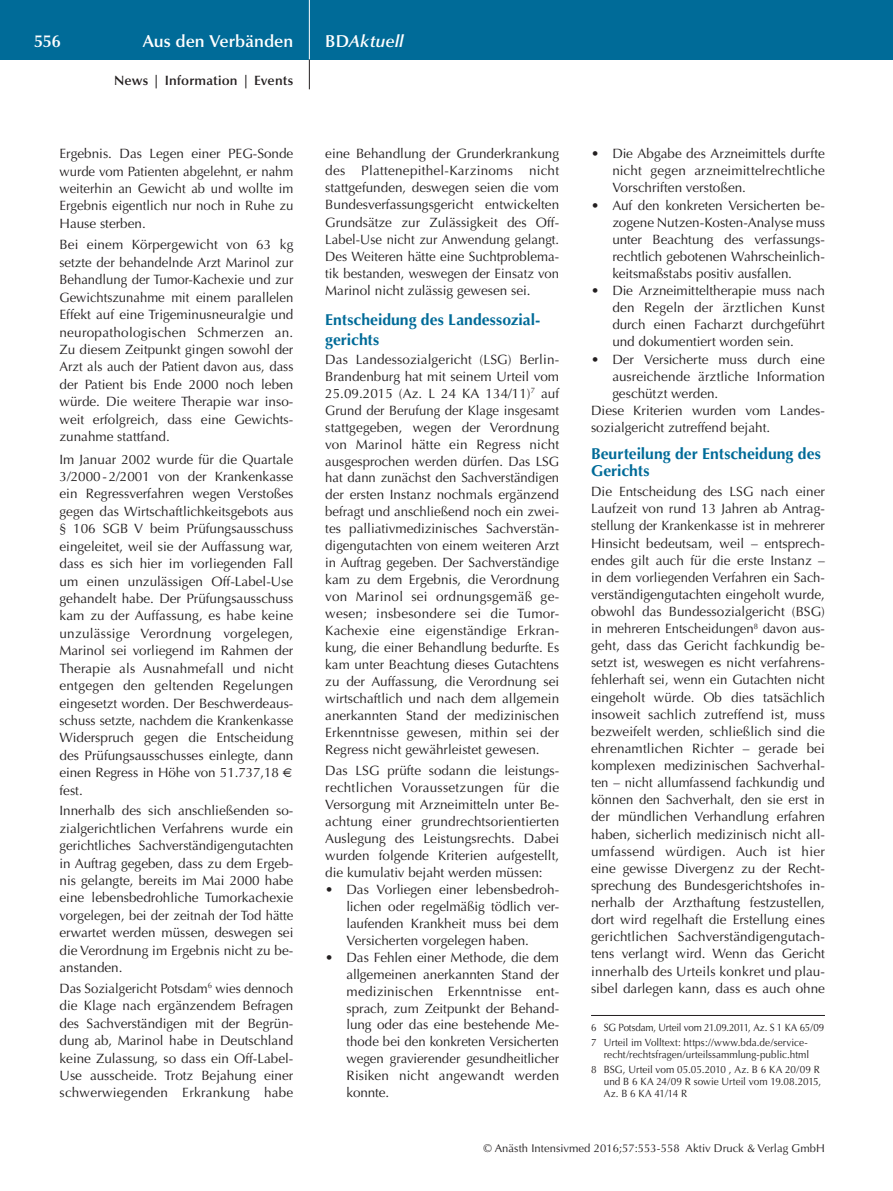
<style>
.page{position:relative;width:893px;height:1191px;background:#fff}
.page>*{position:absolute;margin:0;border:0;box-sizing:border-box;transform-origin:0 0}
.t1{font:600 17.25px "Optima";color:#fff}
.t2{font:italic 600 17.25px "Optima";letter-spacing:.005em;color:#fff}
.t3{font:700 15.75px/19.5px "Optima";color:#006b98}
.t4{font:13.5px/17.4px "Optima";color:#231f20;text-align:justify}
.t5{font:600 13.5px "Optima";letter-spacing:.01em;color:#231f20}
.t6{font:11.25px "Optima";letter-spacing:.005em;color:#231f20}
.t7{font:10.5px/15.5px "Optima";color:#231f20;text-align:center;scale:.95 1}
.t8{font:10.5px/15.5px "Optima";color:#231f20;scale:.93 1}
.s1{font-style:normal}
</style>
<div class="page">
<div style="left:0;top:0;width:893px;height:60px;background:#006b98"></div>
<hr style="left:309px;top:0;width:1px;height:60px;background:#fff">
<svg style="left:309px;top:60px;width:1px;height:29px"></svg>
<hr style="left:591px;top:1015px;width:234px;height:1px;background:#231f20">
<p class="t1" style="left:34px;top:31px;width:28px">556</p>
<p class="t1" style="left:143px;top:31px;width:152px">Aus den Verbänden</p>
<p class="t2" style="left:325px;top:31px;width:80px"><span class="s1">BD</span>Aktuell</p>
<p class="t5" style="left:114px;top:73px;width:181px">News | Information | Events</p>
<p class="t4" style="left:60px;top:145px;width:235px">Ergebnis. Das Legen einer PEG-Sonde wurde vom Patienten abgelehnt, er nahm weiterhin an Gewicht ab und wollte im Ergebnis eigentlich nur noch in Ruhe zu Hause sterben.</p>
<p class="t4" style="left:60px;top:236px;width:235px">Bei einem Körpergewicht von 63 kg setzte der behandelnde Arzt Marinol zur Behandlung der Tumor-Kachexie und zur Gewichtszunahme mit einem parallelen Effekt auf eine Trigeminusneuralgie und neuropathologischen Schmerzen an.<br>Zu diesem Zeitpunkt gingen sowohl der Arzt als auch der Patient davon aus, dass der Patient bis Ende 2000 noch leben würde. Die weitere Therapie war inso&shy;weit erfolgreich, dass eine Gewichts&shy;zunahme stattfand.</p>
<p class="t4" style="left:60px;top:450px;width:235px;text-align:left">Im Januar 2002 wurde für die Quartale 3/2000-2/2001 von der Krankenkasse ein Regressverfahren wegen Verstoßes gegen das Wirtschaftlichkeitsgebots aus § 106 SGB V beim Prüfungsausschuss eingeleitet, weil sie der Auffassung war, dass es sich hier im vorliegenden Fall um einen unzulässigen Off-Label-Use gehandelt habe. Der Prüfungsausschuss kam zu der Auffassung, es habe keine unzulässige Verordnung vorgelegen, Marinol sei vorliegend im Rahmen der Therapie als Ausnahmefall und nicht entgegen den geltenden Regelungen eingesetzt worden. Der Beschwerdeaus&shy;schuss setzte, nachdem die Krankenkasse Widerspruch gegen die Entscheidung des Prüfungsausschusses einlegte, dann einen Regress in Höhe von 51.737,18 fest.</p>
<p class="t4" style="left:60px;top:802px;width:235px">Innerhalb des sich anschließenden so&shy;zialgerichtlichen Verfahrens wurde ein gerichtliches Sachverständigengutachten in Auftrag gegeben, dass zu dem Ergeb&shy;nis gelangte, bereits im Mai 2000 habe eine lebensbedrohliche Tumorkachexie vorgelegen, bei der zeitnah der Tod hätte erwartet werden müssen, deswegen sei die Verordnung im Ergebnis nicht zu be&shy;anstanden.</p>
<p class="t4" style="left:60px;top:979px;width:235px">Das Sozialgericht Potsdam<sup>6</sup> wies dennoch die Klage nach ergänzendem Befragen des Sachverständigen mit der Begrün&shy;dung ab, Marinol habe in Deutschland keine Zulassung, so dass ein Off-Label-Use ausscheide. Trotz Bejahung einer schwerwiegenden Erkrankung habe</p>
<p class="t4" style="left:325px;top:145px;width:235px">eine Behandlung der Grunderkrankung des Plattenepithel-Karzinoms nicht stattgefunden, deswegen seien die vom Bundesverfassungsgericht entwickelten Grundsätze zur Zulässigkeit des Off-Label-Use nicht zur Anwendung gelangt.<br>Des Weiteren hätte eine Suchtproblema&shy;tik bestanden, weswegen der Einsatz von Marinol nicht zulässig gewesen sei.</p>
<p class="t3" style="left:325px;top:310px;width:215px">Entscheidung des Landessozial&shy;gerichts</p>
<p class="t4" style="left:325px;top:351px;width:235px;line-height:17px">Das Landessozialgericht (LSG) Berlin-Brandenburg hat mit seinem Urteil vom 25.09.2015 (Az. L 24 KA 134/11)<sup>7</sup> auf Grund der Berufung der Klage insgesamt stattgegeben, wegen der Verordnung von Marinol hätte ein Regress nicht ausgesprochen werden dürfen. Das LSG hat dann zunächst den Sachverständigen der ersten Instanz nochmals ergänzend befragt und anschließend noch ein zwei&shy;tes palliativmedizinisches Sachverstän&shy;digengutachten von einem weiteren Arzt in Auftrag gegeben. Der Sachverständige kam zu dem Ergebnis, die Verordnung von Marinol sei ordnungsgemäß ge&shy;wesen; insbesondere sei die Tumor-Kachexie eine eigenständige Erkran&shy;kung, die einer Behandlung bedurfte. Es kam unter Beachtung dieses Gutachtens zu der Auffassung, die Verordnung sei wirtschaftlich und nach dem allgemein anerkannten Stand der medizinischen Erkenntnisse gewesen, mithin sei der Regress nicht gewährleistet gewesen.</p>
<p class="t4" style="left:325px;top:762px;width:235px;line-height:17px">Das LSG prüfte sodann die leistungs&shy;rechtlichen Voraussetzungen für die Versorgung mit Arzneimitteln unter Be&shy;achtung einer grundrechtsorientierten Auslegung des Leistungsrechts. Dabei wurden folgende Kriterien aufgestellt, die kumulativ bejaht werden müssen:</p>
<p class="t4" style="left:347px;top:881px;width:214px;line-height:17px;text-indent:-21px">• Das Vorliegen einer lebensbedroh&shy;lichen oder regelmäßig tödlich ver&shy;laufenden Krankheit muss bei dem Versicherten vorgelegen haben.</p>
<p class="t4" style="left:347px;top:948px;width:214px;line-height:17px;text-indent:-21px">• Das Fehlen einer Methode, die dem allgemeinen anerkannten Stand der medizinischen Erkenntnisse ent&shy;sprach, zum Zeitpunkt der Behand&shy;lung oder das eine bestehende Me&shy;thode bei den konkreten Versicherten wegen gravierender gesundheitlicher Risiken nicht angewandt werden konnte.</p>
<p class="t4" style="left:612px;top:145px;width:214px;text-indent:-21px">• Die Abgabe des Arzneimittels durfte nicht gegen arzneimittelrechtliche Vorschriften verstoßen.</p>
<p class="t4" style="left:612px;top:197px;width:214px;text-indent:-21px">• Auf den konkreten Versicherten be&shy;zogene Nutzen-Kosten-Analyse muss unter Beachtung des verfassungs&shy;rechtlich gebotenen Wahrscheinlich&shy;keitsmaßstabs positiv ausfallen.</p>
<p class="t4" style="left:612px;top:282px;width:214px;text-indent:-21px">• Die Arzneimitteltherapie muss nach den Regeln der ärztlichen Kunst durch einen Facharzt durchgeführt und dokumentiert worden sein.</p>
<p class="t4" style="left:591px;top:350px;width:235px">• Der Versicherte muss durch eine</p>
<p class="t4" style="left:612px;top:368px;width:214px">ausreichende ärztliche Information</p>
<p class="t4" style="left:612px;top:385px;width:107px">geschützt werden.</p>
<p class="t4" style="left:591px;top:402px;width:234px">Diese Kriterien wurden vom Landes-</p>
<p class="t4" style="left:591px;top:419px;width:181px">sozialgericht zutreffend bejaht.</p>
<p class="t3" style="left:591px;top:446px;width:231px;line-height:16.6px">Beurteilung der Entscheidung des<br>Gerichts</p>
<p class="t4" style="left:591px;top:483px;width:235px">Die Entscheidung des LSG nach einer Laufzeit von rund 13 Jahren ab Antrag&shy;stellung der Krankenkasse ist in mehrerer Hinsicht bedeutsam, weil – entsprech&shy;endes gilt auch für die erste Instanz – in dem vorliegenden Verfahren ein Sach&shy;verständigengutachten eingeholt wurde, obwohl das Bundessozialgericht (BSG) in mehreren Entscheidungen<sup>8</sup> davon aus&shy;geht, dass das Gericht fachkundig be&shy;setzt ist, weswegen es nicht verfahrens&shy;fehlerhaft sei, wenn ein Gutachten nicht eingeholt würde. Ob dies tatsächlich insoweit sachlich zutreffend ist, muss bezweifelt werden, schließlich sind die ehrenamtlichen Richter – gerade bei komplexen medizinischen Sachverhal&shy;ten – nicht allumfassend fachkundig und können den Sachverhalt, den sie erst in der mündlichen Verhandlung erfahren haben, sicherlich medizinisch nicht all&shy;umfassend würdigen. Auch ist hier eine gewisse Divergenz zu der Recht&shy;sprechung des Bundesgerichtshofes in&shy;nerhalb der Arzthaftung festzustellen, dort wird regelhaft die Erstellung eines gerichtlichen Sachverständigengutach&shy;tens verlangt wird. Wenn das Gericht innerhalb des Urteils konkret und plau&shy;sibel darlegen kann, dass es auch ohne</p>
<p class="t8" style="left:591px;top:1019px;width:252px">6 SG Potsdam, Urteil vom 21.09.2011, Az. S 1 KA 65/09<br>7 Urteil im Volltext: https://www.bda.de/service-</p>
<p class="t7" style="left:591px;top:1046px;width:242px">recht/rechtsfragen/urteilssammlung-public.html<br>8 BSG, Urteil vom 05.05.2010 , Az. B 6 KA 20/09 R</p>
<p class="t7" style="left:604px;top:1076px;width:230px;line-height:12px;text-align:left">und B 6 KA 24/09 R sowie Urteil vom 19.08.2015,<br>Az. B 6 KA 41/14 R</p>
<p class="t6" style="left:483px;top:1142px;width:343px">© Anästh Intensivmed 2016;57:553-558 Aktiv Druck &amp; Verlag GmbH</p>
</div>
